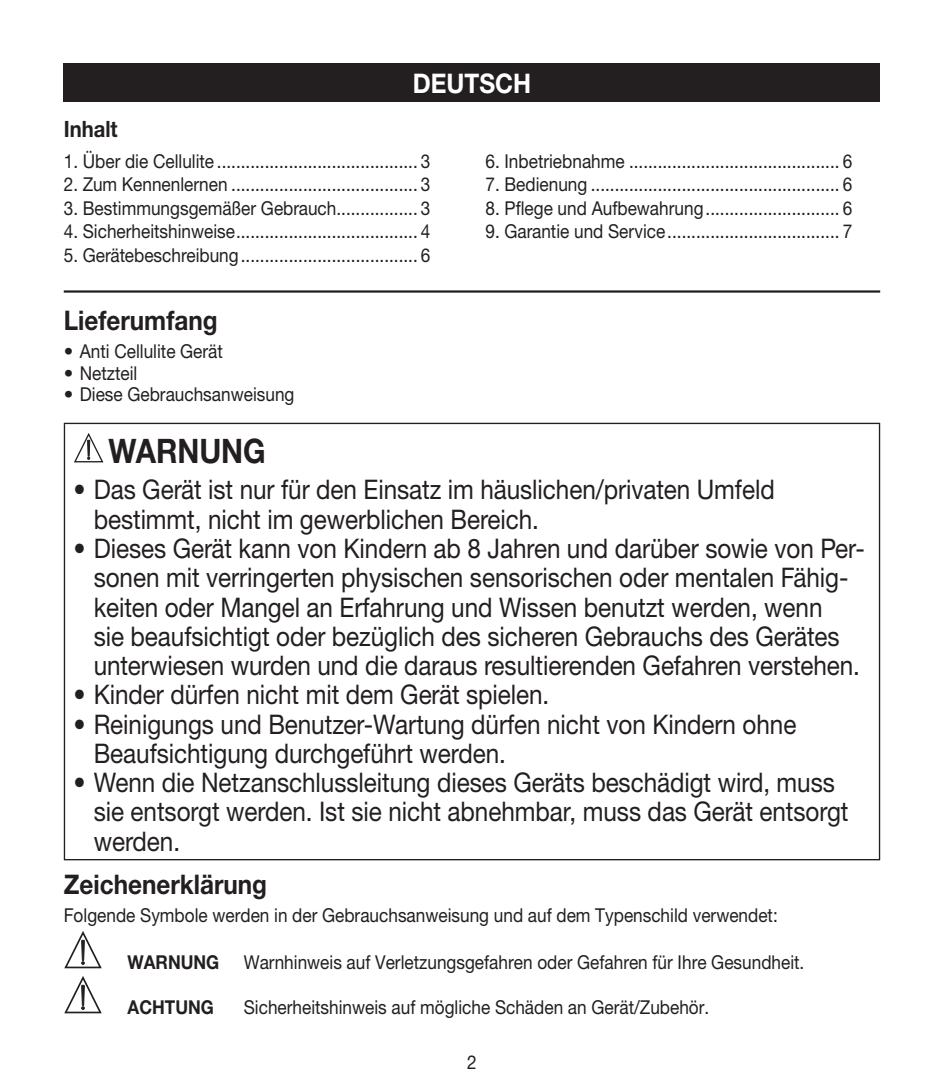
<style>
.page{position:relative;width:944px;height:1085px;background:#fff}
.page>*{position:absolute;margin:0;border:0;box-sizing:border-box;transform-origin:0 0}
.t1{font:700 33.75px "Helvetica Neue LTW1 G";letter-spacing:-.005em;color:#231f20;scale:.88 1}
.t2{font:27px/29.2px "Helvetica Neue LTW1 G";letter-spacing:-.005em;color:#231f20;scale:.9 1}
.t3{font:700 27px "Helvetica Neue LT Pro";color:#231f20;scale:.9 1}
.t4{font:700 27px "Helvetica Neue LT Pro";color:#fff;scale:.9 1}
.t5{font:700 22.5px "Helvetica Neue LTW1 G";color:#231f20;scale:.9 1}
.t6{font:19.12px "Helvetica Neue LTW1 G";color:#231f20;scale:.9 1}
.t7{font:19.12px "Helvetica Neue LT Pro";color:#231f20;scale:.9 1}
.t8{font:19.12px "Helvetica Neue LT Pro";color:#231f20}
.t9{font:700 19.12px "Helvetica Neue LT Pro";color:#231f20;scale:.9 1}
</style>
<div class="page">
<div style="left:64px;top:64px;width:816px;height:38px;background:#231f20"></div>
<hr style="left:64px;top:422px;width:816px;height:2px;background:#231f20">
<hr style="left:64px;top:424px;width:1px;height:434px;background:#231f20">
<hr style="left:879px;top:424px;width:1px;height:434px;background:#231f20">
<hr style="left:64px;top:858px;width:816px;height:2px;background:#231f20">
<svg style="left:74px;top:433px;width:30px;height:29px"></svg>
<div style="left:87px;top:440px;width:3px;height:16px;border:1px solid #231f20"></div>
<svg style="left:64px;top:931px;width:38px;height:37px"></svg>
<svg style="left:64px;top:976px;width:38px;height:37px"></svg>
<hr style="left:64px;top:290px;width:816px;height:2px;background:#231f20">
<p class="t5" style="left:64px;top:115px;width:61px">Inhalt</p>
<p class="t4" style="left:413px;top:66px;width:133px">DEUTSCH</p>
<p class="t6" style="left:64px;top:149px;width:409px">1. Über die Cellulite .......................................... 3</p>
<p class="t6" style="left:64px;top:173px;width:409px">2. Zum Kennenlernen ....................................... 3</p>
<p class="t6" style="left:64px;top:196px;width:409px">3. Bestimmungsgemäßer Gebrauch................. 3</p>
<p class="t6" style="left:64px;top:220px;width:409px">4. Sicherheitshinweise...................................... 4</p>
<p class="t6" style="left:64px;top:243px;width:409px">5. Gerätebeschreibung..................................... 6</p>
<p class="t6" style="left:485px;top:149px;width:409px">6. Inbetriebnahme ............................................ 6</p>
<p class="t6" style="left:485px;top:173px;width:409px">7. Bedienung .................................................... 6</p>
<p class="t6" style="left:485px;top:196px;width:409px">8. Pflege und Aufbewahrung............................ 6</p>
<p class="t6" style="left:485px;top:220px;width:409px">9. Garantie und Service.................................... 7</p>
<p class="t3" style="left:64px;top:304px;width:172px">Lieferumfang</p>
<p class="t8" style="left:64px;top:340px;width:161px">• Anti Cellulite Gerät</p>
<p class="t8" style="left:64px;top:361px;width:75px">• Netzteil</p>
<p class="t8" style="left:64px;top:382px;width:232px">• Diese Gebrauchsanweisung</p>
<p class="t1" style="left:109px;top:430px;width:180px">WARNUNG</p>
<p class="t2" style="left:94px;top:475px;width:758px;text-indent:-20px">• Das Gerät ist nur für den Einsatz im häuslichen/privaten Umfeld bestimmt, nicht im gewerblichen Bereich.</p>
<p class="t2" style="left:94px;top:533px;width:859px;text-indent:-20px">• Dieses Gerät kann von Kindern ab 8 Jahren und darüber sowie von Per&shy;sonen mit verringerten physischen sensorischen oder mentalen Fähig&shy;keiten oder Mangel an Erfahrung und Wissen benutzt werden, wenn<br>sie beaufsichtigt oder bezüglich des sicheren Gebrauchs des Gerätes unterwiesen wurden und die daraus resultierenden Gefahren verstehen.</p>
<p class="t2" style="left:73px;top:679px;width:530px">• Kinder dürfen nicht mit dem Gerät spielen.</p>
<p class="t2" style="left:94px;top:709px;width:782px;text-indent:-20px">• Reinigungs und Benutzer-Wartung dürfen nicht von Kindern ohne<br>Beaufsichtigung durchgeführt werden.</p>
<p class="t2" style="left:94px;top:767px;width:840px;text-indent:-20px">• Wenn die Netzanschlussleitung dieses Geräts beschädigt wird, muss sie entsorgt werden. Ist sie nicht abnehmbar, muss das Gerät entsorgt werden.</p>
<p class="t3" style="left:64px;top:867px;width:227px">Zeichenerklärung</p>
<p class="t7" style="left:64px;top:903px;width:795px">Folgende Symbole werden in der Gebrauchsanweisung und auf dem Typenschild verwendet:</p>
<p class="t9" style="left:128px;top:949px;width:103px">WARNUNG</p>
<p class="t7" style="left:244px;top:950px;width:624px">Warnhinweis auf Verletzungsgefahren oder Gefahren für Ihre Gesundheit.</p>
<p class="t9" style="left:128px;top:994px;width:97px">ACHTUNG</p>
<p class="t7" style="left:244px;top:995px;width:519px">Sicherheitshinweis auf mögliche Schäden an Gerät/Zubehör.</p>
<p class="t7" style="left:467px;top:1050px;width:12px">2</p>
</div>
